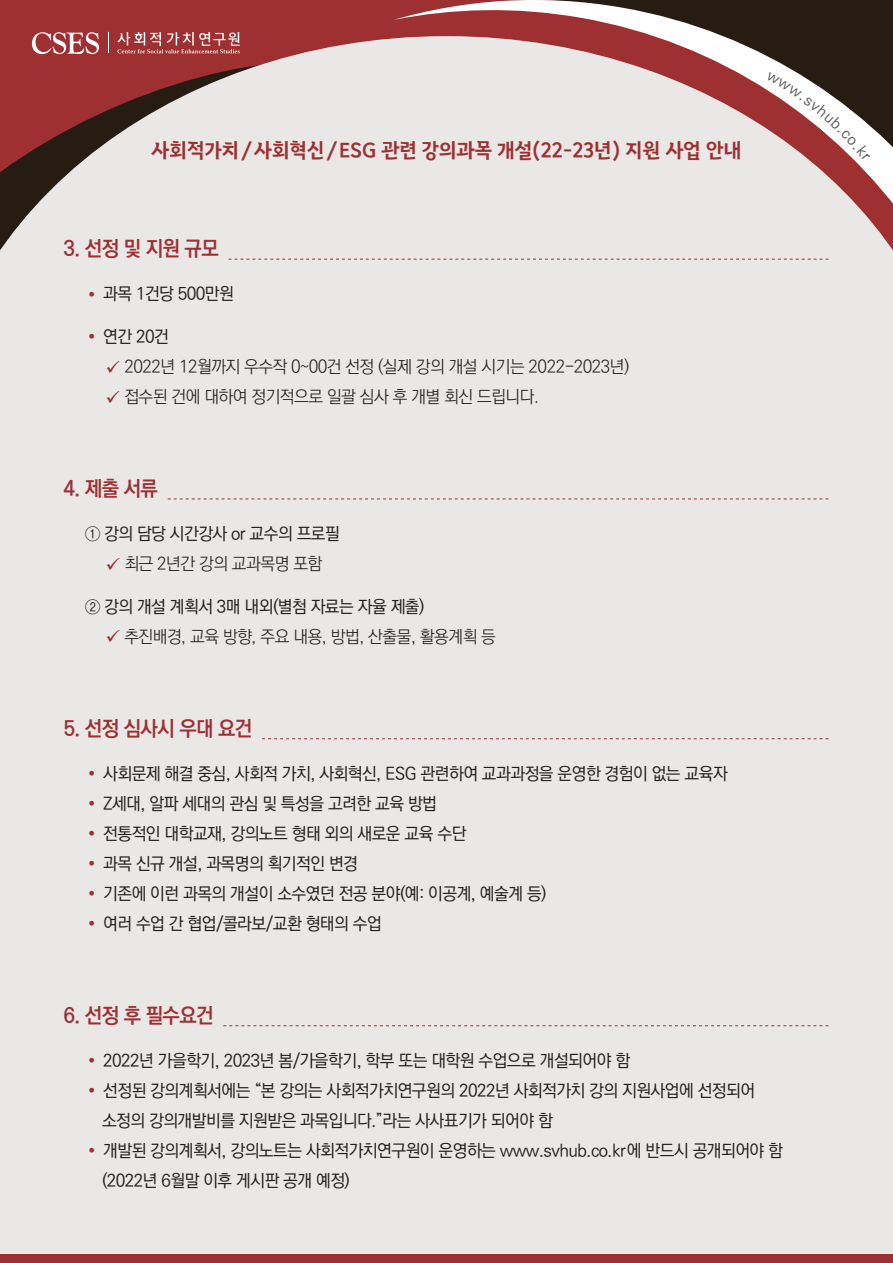
<style>
.page{position:relative;width:893px;height:1263px;background:#fff}
.page>*{position:absolute;margin:0;border:0;box-sizing:border-box;transform-origin:0 0}
.t1{font:700 21px "Ko Pub Dotum";letter-spacing:-.03em;color:#9e3031;scale:.95 1}
.t2{font:19.5px "Gimpo Title";letter-spacing:-.01em;color:#9e3031}
.t3{font:500 17.25px/30px "Ko Pub Dotum";letter-spacing:-.03em;color:#231f20}
.t4{font:300 17.25px/30px "Ko Pub Dotum";letter-spacing:-.03em;color:#231f20}
.s1{font-weight:500}
.s2{font-family:"Guifxv 2 Transports";font-weight:400;color:#9e3031}
.s3{font-weight:300}
</style>
<div class="page">
<div style="left:0;top:0;width:393px;height:36px;background:#9e3031"></div>
<svg style="left:393px;top:0;width:500px;height:36px"></svg>
<div style="left:0;top:36px;width:893px;height:1218px;background:#e9e8e7"></div>
<svg style="left:108px;top:32px;width:1px;height:21px"></svg>
<svg style="left:32px;top:32px;width:67px;height:22px"></svg>
<svg style="left:117px;top:32px;width:123px;height:21px;background:#b25c5c"></svg>
<div style="left:0;top:1254px;width:893px;height:9px;background:#9e3031"></div>
<svg style="left:229px;top:259px;width:600px;height:1px"></svg>
<svg style="left:168px;top:498px;width:661px;height:1px"></svg>
<svg style="left:262px;top:738px;width:567px;height:1px"></svg>
<svg style="left:223px;top:1025px;width:606px;height:1px"></svg>
<svg style="left:766px;top:72px;width:104px;height:89px"></svg>
<p class="t2" style="left:151px;top:138px;width:592px">사회적가치/사회혁신/ESG 관련 강의과목 개설(22-23년) 지원 사업 안내</p>
<p class="t1" style="left:64px;top:238px;width:165px">3. 선정 및 지원 규모</p>
<p class="t3" style="left:89px;top:279px;width:146px"><sup>●</sup> 과목 1건당 500만원</p>
<p class="t4" style="left:106px;top:322px;width:524px;text-indent:-17px"><sup>●</sup> <span class="s1">연간 20건<br></span><span class="s2">Z</span> 2022년 12월까지 우수작 0~00건 선정 (실제 강의 개설 시기는 2022-2023년)<br><span class="s2">Z</span> 접수된 건에 대하여 정기적으로 일괄 심사 후 개별 회신 드립니다.</p>
<p class="t1" style="left:64px;top:478px;width:101px">4. 제출 서류</p>
<p class="t3" style="left:85px;top:519px;width:256px;text-align:center">① 강의 담당 시간강사 or 교수의 프로필<br><span class="s2">Z</span> <span class="s3">최근 2년간 강의 교과목명 포함</span></p>
<p class="t4" style="left:106px;top:592px;width:391px;text-indent:-21px"><span class="s1">② 강의 개설 계획서 3매 내외(별첨 자료는 자율 제출)<br></span><span class="s2">Z</span> 추진배경, 교육 방향, 주요 내용, 방법, 산출물, 활용계획 등</p>
<p class="t1" style="left:64px;top:717px;width:200px">5. 선정 심사시 우대 요건</p>
<p class="t3" style="left:89px;top:759px;width:640px"><sup>●</sup> 사회문제 해결 중심, 사회적 가치, 사회혁신, ESG 관련하여 교과과정을 운영한 경험이 없는 교육자</p>
<p class="t3" style="left:89px;top:789px;width:349px"><sup>●</sup> Z세대, 알파 세대의 관심 및 특성을 고려한 교육 방법</p>
<p class="t3" style="left:89px;top:819px;width:379px"><sup>●</sup> 전통적인 대학교재, 강의노트 형태 외의 새로운 교육 수단</p>
<p class="t3" style="left:89px;top:849px;width:270px"><sup>●</sup> 과목 신규 개설, 과목명의 획기적인 변경</p>
<p class="t3" style="left:89px;top:879px;width:459px"><sup>●</sup> 기존에 이런 과목의 개설이 소수였던 전공 분야(예: 이공계, 예술계 등)</p>
<p class="t3" style="left:89px;top:909px;width:294px"><sup>●</sup> 여러 수업 간 협업/콜라보/교환 형태의 수업</p>
<p class="t1" style="left:64px;top:1004px;width:159px">6. 선정 후 필수요건</p>
<p class="t3" style="left:89px;top:1046px;width:542px"><sup>●</sup> 2022년 가을학기, 2023년 봄/가을학기, 학부 또는 대학원 수업으로 개설되어야 함</p>
<p class="t3" style="left:102px;top:1076px;width:655px;text-indent:-13px"><sup>●</sup> 선정된 강의계획서에는 “본 강의는 사회적가치연구원의 2022년 사회적가치 강의 지원사업에 선정되어 소정의 강의개발비를 지원받은 과목입니다.”라는 사사표기가 되어야 함</p>
<p class="t3" style="left:102px;top:1136px;width:682px;text-indent:-13px"><sup>●</sup> 개발된 강의계획서, 강의노트는 사회적가치연구원이 운영하는 www.svhub.co.kr 에 반드시 공개되어야 함 (2022년 6월말 이후 게시판 공개 예정)</p>
</div>
